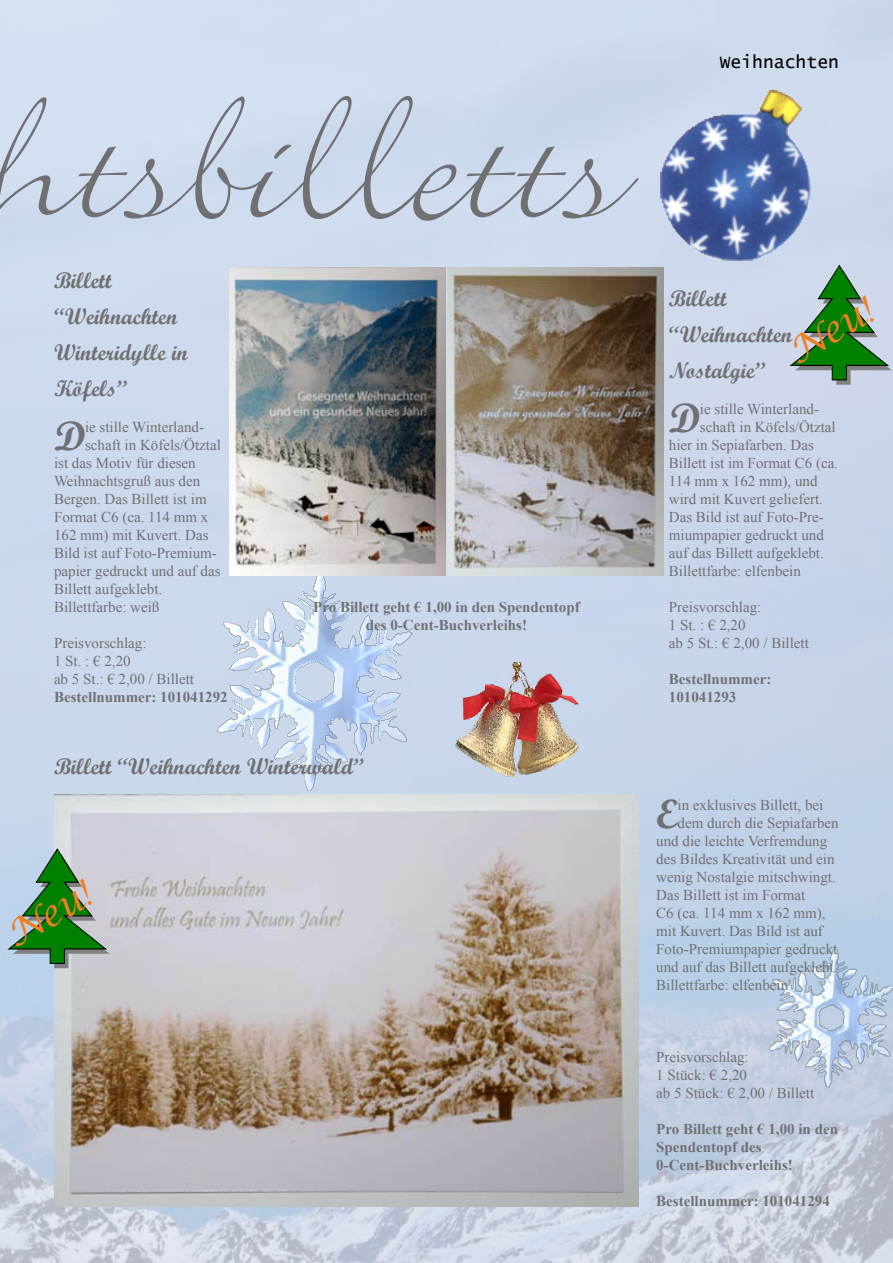
<style>
.page{position:relative;width:893px;height:1263px;background:#fff}
.page>*{position:absolute;margin:0;border:0;box-sizing:border-box;transform-origin:0 0}
.t1{font:225px "Bickley Script";color:#707072}
.t2{font:40.8px "Script MT Bold";color:#707072}
.t3{font:italic 36px "Lucida Calligraphy";color:#ee7f21}
.t4{font:22.5px/36px "Script MT Bold";color:#707072}
.t5{font:18px "Lucida Console";color:#000}
.t6{font:15px/18px "Times New Roman";color:#707072}
.t7{font:700 15px/18px "Times New Roman";color:#707072}
</style>
<div class="page">
<img style="left:0;top:0;width:893px;height:1263px">
<img style="left:213px;top:570px;width:212px;height:224px">
<img style="left:767px;top:946px;width:126px;height:144px">
<img style="left:455px;top:662px;width:123px;height:115px">
<img style="left:660px;top:91px;width:150px;height:169px">
<img style="left:230px;top:267px;width:216px;height:309px">
<img style="left:54px;top:794px;width:584px;height:412px">
<img style="left:448px;top:268px;width:215px;height:308px">
<svg style="left:8px;top:848px;width:102px;height:120px;background:#7ba98a"></svg>
<svg style="left:790px;top:265px;width:102px;height:120px;background:#80ae90"></svg>
<h1 class="t1" style="left:-13px;top:48px;width:638px">htsbilletts</h1>
<p class="t5" style="left:720px;top:54px;width:121px">Weihnachten</p>
<h3 class="t4" style="left:54px;top:262px;width:135px">Billett “Weihnachten<br>Winteridylle in<br>Köfels”</h3>
<h2 class="t2" style="left:54px;top:411px;width:33px">D</h2>
<p class="t6" style="left:85px;top:418px;width:121px">ie stille Winterland-</p>
<p class="t6" style="left:85px;top:436px;width:137px">schaft in Köfels/Ötztal</p>
<p class="t6" style="left:54px;top:454px;width:143px">ist das Motiv für diesen</p>
<p class="t6" style="left:54px;top:472px;width:148px">Weihnachtsgruß aus den</p>
<p class="t6" style="left:54px;top:490px;width:154px">Bergen. Das Billett ist im</p>
<p class="t6" style="left:54px;top:508px;width:156px">Format C6 (ca. 114 mm x</p>
<p class="t6" style="left:54px;top:526px;width:156px">162 mm) mit Kuvert. Das</p>
<p class="t6" style="left:54px;top:544px;width:164px">Bild ist auf Foto-Premium-</p>
<p class="t6" style="left:54px;top:562px;width:168px">papier gedruckt und auf das</p>
<p class="t6" style="left:54px;top:580px;width:110px">Billett aufgeklebt.</p>
<p class="t6" style="left:54px;top:598px;width:107px">Billettfarbe: weiß</p>
<p class="t6" style="left:54px;top:634px;width:142px">Preisvorschlag:<br>1 St. : € 2,20<br>ab 5 St.: € 2,00 / Billett</p>
<p class="t7" style="left:54px;top:688px;width:175px">Bestellnummer: 101041292</p>
<h3 class="t4" style="left:669px;top:280px;width:125px">Billett “Weihnachten<br>Nostalgie”</h3>
<h2 class="t2" style="left:669px;top:393px;width:33px">D</h2>
<p class="t6" style="left:700px;top:400px;width:121px">ie stille Winterland-</p>
<h3 class="t3" style="left:780px;top:335px;width:92px;rotate:-30deg">Neu!</h3>
<p class="t6" style="left:700px;top:418px;width:137px">schaft in Köfels/Ötztal</p>
<p class="t6" style="left:669px;top:436px;width:146px">hier in Sepiafarben. Das</p>
<p class="t6" style="left:669px;top:454px;width:171px">Billett ist im Format C6 (ca.</p>
<p class="t6" style="left:669px;top:472px;width:150px">114 mm x 162 mm), und</p>
<p class="t6" style="left:669px;top:490px;width:156px">wird mit Kuvert geliefert.</p>
<p class="t6" style="left:669px;top:508px;width:156px">Das Bild ist auf Foto-Pre-</p>
<p class="t6" style="left:669px;top:526px;width:156px">miumpapier gedruckt und</p>
<p class="t6" style="left:669px;top:544px;width:156px">auf das Billett aufgeklebt.</p>
<p class="t6" style="left:669px;top:562px;width:134px">Billettfarbe: elfenbein</p>
<p class="t7" style="left:313px;top:598px;width:268px;text-align:center">Pro Billett geht € 1,00 in den Spendentopf des 0-Cent-Buchverleihs!</p>
<p class="t6" style="left:669px;top:598px;width:142px">Preisvorschlag:<br>1 St. : € 2,20<br>ab 5 St.: € 2,00 / Billett</p>
<p class="t7" style="left:669px;top:670px;width:104px">Bestellnummer:<br>101041293</p>
<h3 class="t4" style="left:54px;top:748px;width:311px">Billett “Weihnachten Winterwald”</h3>
<h3 class="t3" style="left:-2px;top:918px;width:92px;rotate:-30deg">Neu!</h3>
<h2 class="t2" style="left:656px;top:789px;width:23px">E</h2>
<p class="t6" style="left:677px;top:796px;width:147px">in exklusives Billett, bei</p>
<p class="t6" style="left:677px;top:814px;width:163px">dem durch die Sepiafarben</p>
<p class="t6" style="left:656px;top:832px;width:172px">und die leichte Verfremdung</p>
<p class="t6" style="left:656px;top:850px;width:180px">des Bildes Kreativität und ein</p>
<p class="t6" style="left:656px;top:868px;width:181px">wenig Nostalgie mitschwingt.</p>
<p class="t6" style="left:656px;top:886px;width:151px">Das Billett ist im Format</p>
<p class="t6" style="left:656px;top:904px;width:171px">C6 (ca. 114 mm x 162 mm),</p>
<p class="t6" style="left:656px;top:922px;width:168px">mit Kuvert. Das Bild ist auf</p>
<p class="t6" style="left:656px;top:940px;width:183px">Foto-Premiumpapier gedruckt</p>
<p class="t6" style="left:656px;top:958px;width:183px">und auf das Billett aufgeklebt.</p>
<p class="t6" style="left:656px;top:976px;width:134px">Billettfarbe: elfenbein</p>
<p class="t6" style="left:656px;top:1048px;width:159px">Preisvorschlag:<br>1 Stück: € 2,20<br>ab 5 Stück: € 2,00 / Billett</p>
<p class="t7" style="left:656px;top:1120px;width:183px">Pro Billett geht € 1,00 in den<br>Spendentopf des<br>0-Cent-Buchverleihs!</p>
<p class="t7" style="left:656px;top:1192px;width:175px">Bestellnummer: 101041294</p>
</div>
